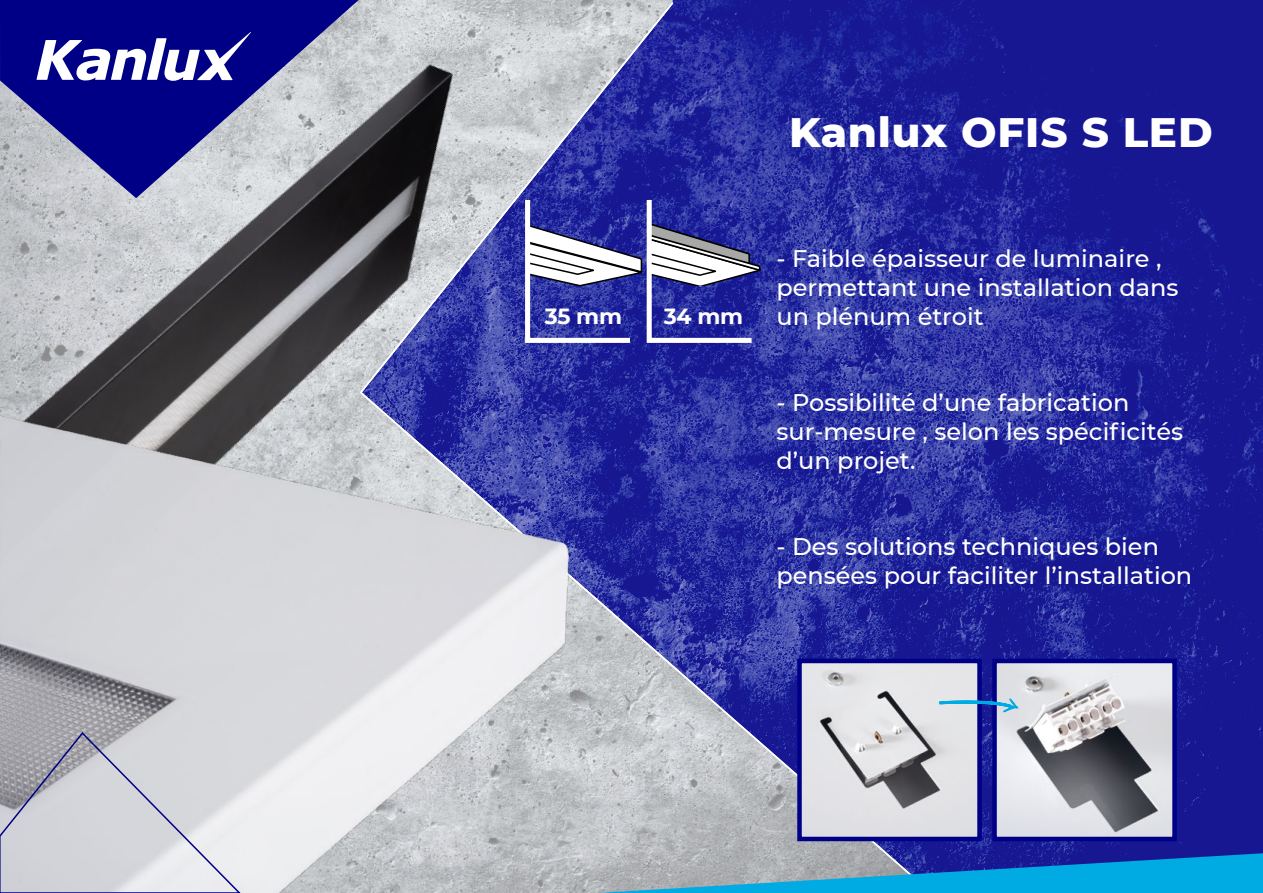
<style>
.page{position:relative;width:1263px;height:893px;background:#fff}
.page>*{position:absolute;margin:0;border:0;box-sizing:border-box;transform-origin:0 0}
.t1{font:800 42px "Montserrat";letter-spacing:.015em;color:#fff}
.t2{font:500 24px/28.8px "Montserrat";color:#fff}
.t3{font:700 21.9px "Montserrat";letter-spacing:-.01em;color:#fff}
</style>
<div class="page">
<svg style="left:855px;top:0;width:408px;height:853px;background:#1f2299"></svg>
<img style="left:0;top:0;width:855px;height:853px">
<img style="left:0;top:397px;width:599px;height:496px">
<svg style="left:0;top:731px;width:243px;height:162px;background:#cacbd2"></svg>
<img style="left:997px;top:664px;width:175px;height:172px">
<div style="left:992px;top:659px;width:185px;height:182px;border:4px solid #000087"></div>
<img style="left:802px;top:664px;width:175px;height:172px">
<div style="left:797px;top:659px;width:185px;height:182px;border:4px solid #000087"></div>
<svg style="left:597px;top:853px;width:666px;height:40px;background:#4196c5"></svg>
<svg style="left:937px;top:696px;width:84px;height:18px;background:#8cafd4"></svg>
<h1 class="t1" style="left:789px;top:102px;width:425px">Kanlux OFIS S LED</h1>
<p class="t3" style="left:545px;top:301px;width:79px">35 mm</p>
<p class="t3" style="left:664px;top:301px;width:81px">34 mm</p>
<p class="t2" style="left:776px;top:243px;width:404px">- Faible épaisseur de luminaire , permettant une installation dans un plénum étroit</p>
<p class="t2" style="left:776px;top:387px;width:408px">- Possibilité d’une fabrication sur-mesure , selon les spécificités d’un projet.</p>
<p class="t2" style="left:776px;top:531px;width:417px">- Des solutions techniques bien pensées pour faciliter l’installation</p>
</div>
